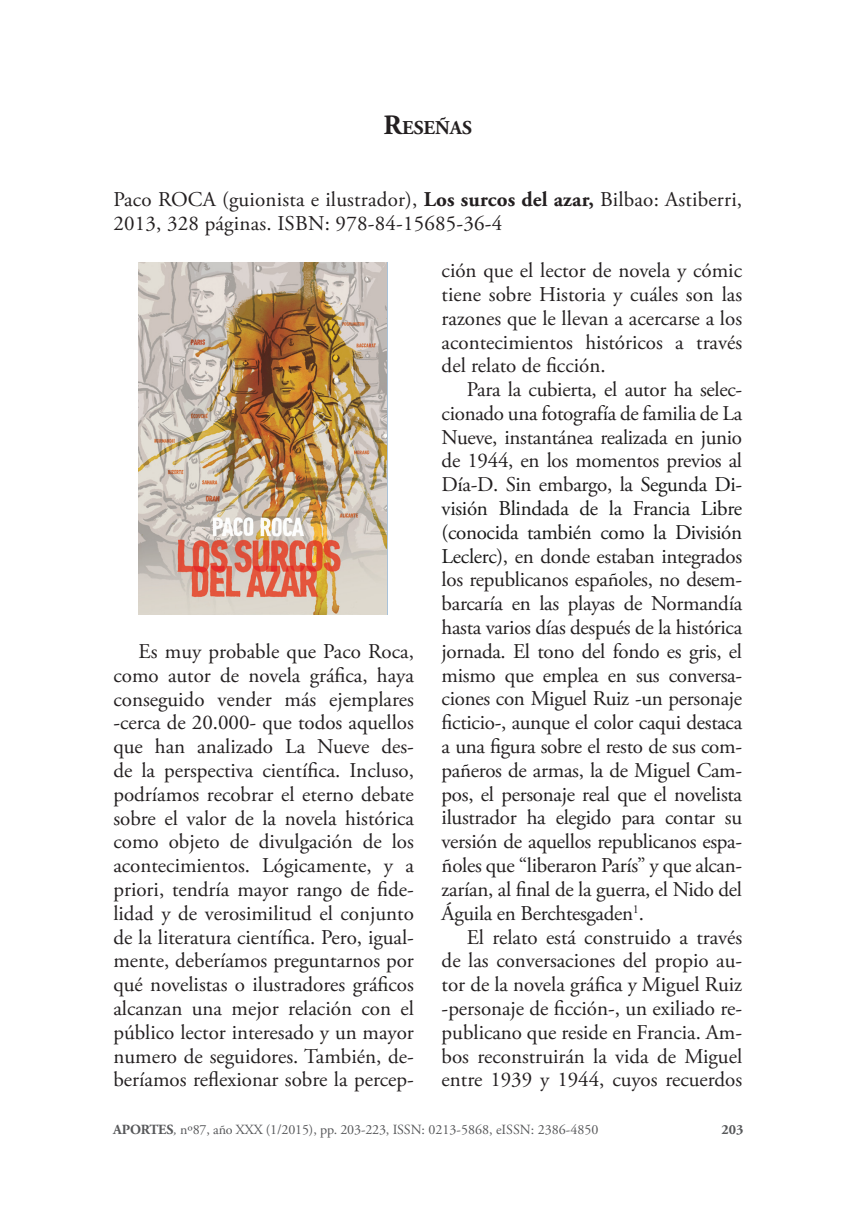
<style>
.page{position:relative;width:843px;height:1211px;background:#fff}
.page>*{position:absolute;margin:0;border:0;box-sizing:border-box;transform-origin:0 0}
.t1{font:21px/23.8px "Adobe Garamond Pro";letter-spacing:-.015em;color:#231f20;text-align:justify}
.t2{font:21px/23.8px "Adobe Garamond Pro";letter-spacing:.01em;color:#231f20}
.t3{font:700 19.6px "Adobe Garamond Pro";color:#231f20}
.t4{font:14px "Adobe Garamond Pro";color:#57585a}
.t5{font:700 14px "Adobe Garamond Pro";color:#57585a}
.s1{font-size:28px}
.s2{font-weight:700}
.s3{color:#191919}
.s4{font-style:italic}
</style>
<div class="page">
<img style="left:139px;top:262px;width:247px;height:353px">
<p class="t3" style="left:383px;top:117px;width:90px"><span class="s1">R</span>ESEÑAS</p>
<p class="t2" style="left:113px;top:188px;width:630px">Paco ROCA (guionista e ilustrador), <span class="s2">Los surcos del azar,</span> Bilbao: Astiberri,<br>2013, 328 páginas. ISBN: 978-84-15685-36-4</p>
<p class="t1" style="left:113px;top:640px;width:302px;text-indent:25px">Es muy probable que Paco Roca, como autor de novela gráfica, haya conseguido vender más ejemplares -cerca de 20.000- que todos aquellos que han analizado La Nueve des&shy;de la perspectiva científica. Incluso, podríamos recobrar el eterno debate sobre el valor de la novela histórica como objeto de divulgación de los acontecimientos. Lógicamente, y a priori, tendría mayor rango de fide&shy;lidad y de verosimilitud el conjunto de la literatura científica. Pero, igual&shy;mente, deberíamos preguntarnos por qué novelistas o ilustradores gráficos alcanzan una mejor relación con el público lector interesado y un mayor numero de seguidores. También, de&shy;beríamos reflexionar sobre la percep-</p>
<p class="t1" style="left:442px;top:259px;width:302px">ción que el lector de novela y cómic tiene sobre Historia y cuáles son las razones que le llevan a acercarse a los acontecimientos históricos a través del relato de ficción.</p>
<p class="t1" style="left:442px;top:378px;width:302px;text-indent:25px">Para la cubierta, el autor ha selec&shy;cionado una fotografía de familia de La Nueve, instantánea realizada en junio de 1944, en los momentos previos al Día-D. Sin embargo, la <span class="s3">Segunda Di&shy;visión Blindada de la Francia Libre (conocida también como la División Leclerc)</span>, en donde estaban integrados los republicanos españoles, no desem&shy;barcaría en las playas de Normandía hasta varios días después de la histórica jornada. El tono del fondo es gris, el mismo que emplea en sus conversa&shy;ciones con Miguel Ruiz -un personaje ficticio-, aunque el color caqui destaca a una figura sobre el resto de sus com&shy;pañeros de armas, la de Miguel Cam&shy;pos, el personaje real que el novelista ilustrador ha elegido para contar su versión de aquellos republicanos espa&shy;ñoles que “liberaron París” y que alcan&shy;zarían, al final de la guerra, el Nido del Águila en Berchtesgaden<sup>1</sup>.</p>
<p class="t1" style="left:442px;top:926px;width:302px;text-indent:25px">El relato está construido a través de las conversaciones del propio au&shy;tor de la novela gráfica y Miguel Ruiz -personaje de ficción-, un exiliado re&shy;publicano que reside en Francia. Am&shy;bos reconstruirán la vida de Miguel entre 1939 y 1944, cuyos recuerdos</p>
<p class="t4" style="left:113px;top:1121px;width:487px"><span class="s2">APORTES</span><span class="s4">,</span> nº87, año XXX (1/2015), pp. 203-223, ISSN: 0213-5868, eISSN: 2386-4850</p>
<p class="t5" style="left:722px;top:1121px;width:23px">203</p>
</div>
